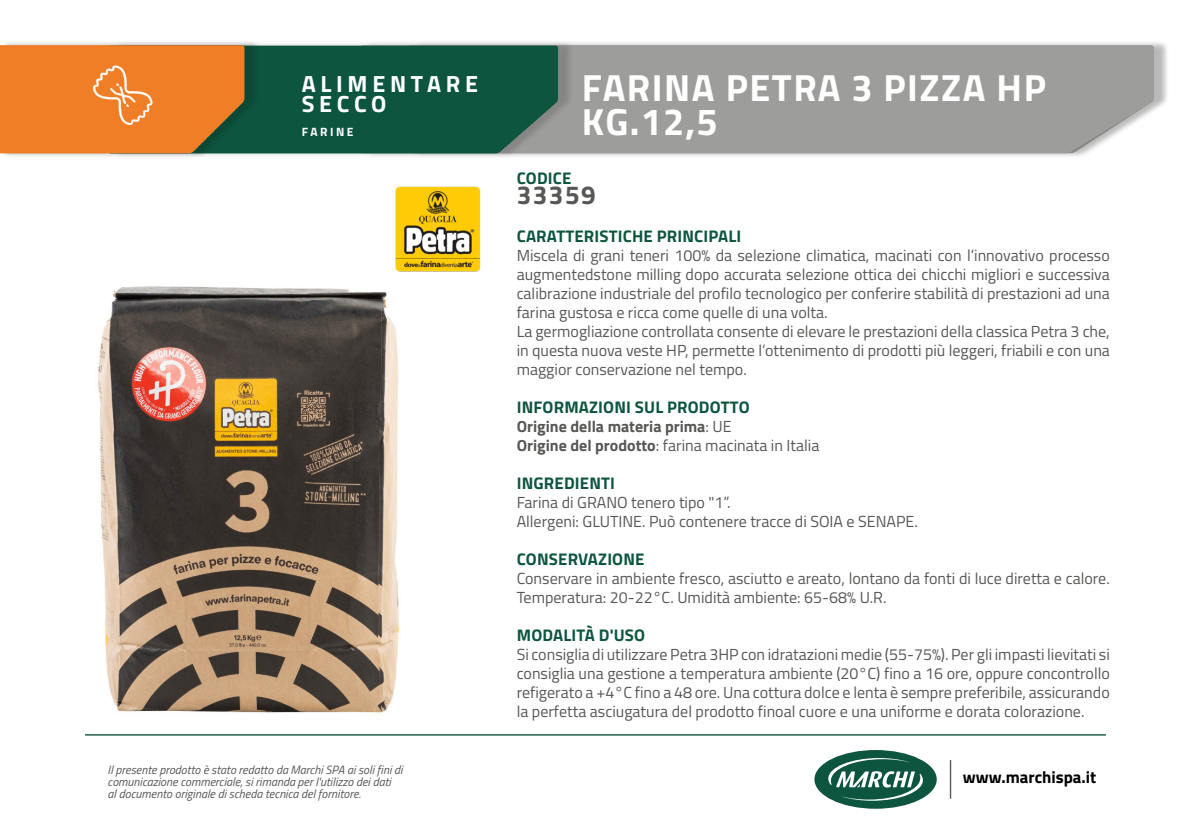
<style>
.page{position:relative;width:1191px;height:840px;background:#fff}
.page>*{position:absolute;margin:0;border:0;box-sizing:border-box;transform-origin:0 0}
.t1{font:700 37.8px/34.2px "Titillium Web";letter-spacing:.04em;color:#fff}
.t2{font:700 26px "Titillium Web";letter-spacing:.06em;color:#575756}
.t3{font:700 23.4px "Titillium Web";letter-spacing:.2em;color:#fff}
.t4{font:700 16.8px "Titillium Web";letter-spacing:.01em;color:#0e5540}
.t5{font:700 16.8px "Titillium Web";color:#000}
.t6{font:16px/19px "Titillium Web";color:#575756;text-align:justify}
.t7{font:700 16px "Titillium Web";color:#575756}
.t8{font:italic 12px/12px "Titillium Web";color:#575756}
.t9{font:700 12px "Titillium Web";letter-spacing:.21em;color:#fff}
.s1{font-weight:400}
.s2{font-weight:700}
</style>
<div class="page">
<div style="left:365px;top:40px;width:804px;height:119px;background:#000;opacity:.15"></div>
<div style="left:574px;top:45px;width:580px;height:108px;background:#9d9d9c"></div>
<div style="left:113px;top:40px;width:461px;height:119px;background:#000;opacity:.15"></div>
<div style="left:260px;top:46px;width:298px;height:107px;background:#0e5540"></div>
<div style="left:0;top:40px;width:260px;height:119px;background:#000;opacity:.15"></div>
<svg style="left:0;top:45px;width:244px;height:108px"></svg>
<img style="left:98px;top:286px;width:301px;height:427px">
<img style="left:396px;top:186px;width:85px;height:85px">
<hr style="left:949px;top:759px;width:2px;height:39px;background:#575756">
<div style="left:814px;top:749px;width:122px;height:59px;background:#0e5540;border-radius:50%"></div>
<svg style="left:828px;top:757px;width:95px;height:43px"></svg>
<hr style="left:85px;top:733px;width:1021px;height:2px;background:#0e5540">
<p class="t3" style="left:302px;top:66px;width:178px">ALIMENTARE</p>
<p class="t3" style="left:302px;top:86px;width:86px">SECCO</p>
<p class="t9" style="left:302px;top:122px;width:53px">FARINE</p>
<p class="t8" style="left:108px;top:762px;width:296px">Il presente prodotto è stato redatto da Marchi SPA ai soli fini di comunicazione commerciale, si rimanda per l'utilizzo dei dati<br>al documento originale di scheda tecnica del fornitore.</p>
<p class="t1" style="left:582px;top:69px;width:465px">FARINA PETRA 3 PIZZA HP<br>KG.12,5</p>
<p class="t1" style="left:582px;top:71px;width:473px">LE CAMEMBERT LONG LIFE<br>G.125 X24</p>
<p class="t4" style="left:517px;top:165px;width:56px">CODICE</p>
<p class="t2" style="left:516px;top:174px;width:81px">33359</p>
<p class="t4" style="left:517px;top:223px;width:226px">CARATTERISTICHE PRINCIPALI</p>
<p class="t6" style="left:516px;top:245px;width:595px">Miscela di grani teneri 100% da selezione climatica, macinati con l’innovativo processo augmentedstone milling dopo accurata selezione ottica dei chicchi migliori e successiva calibrazione industriale del profilo tecnologico per conferire stabilità di prestazioni ad una farina gustosa e ricca come quelle di una volta.</p>
<p class="t6" style="left:516px;top:321px;width:595px">La germogliazione controllata consente di elevare le prestazioni della classica Petra 3 che, in questa nuova veste HP, permette l’ottenimento di prodotti più leggeri, friabili e con una maggior conservazione nel tempo.</p>
<p class="t4" style="left:517px;top:394px;width:234px">INFORMAZIONI SUL PRODOTTO</p>
<p class="t7" style="left:516px;top:414px;width:216px">Origine della materia prima<span class="s1">: UE</span></p>
<p class="t6" style="left:516px;top:435px;width:304px"><span class="s2">Origine del prodotto</span>: farina macinata in Italia</p>
<p class="t4" style="left:517px;top:470px;width:100px">INGREDIENTI</p>
<p class="t6" style="left:516px;top:492px;width:215px">Farina di GRANO tenero tipo "1”.</p>
<p class="t6" style="left:516px;top:511px;width:403px">Allergeni: GLUTINE. Può contenere tracce di SOIA e SENAPE.</p>
<p class="t4" style="left:517px;top:546px;width:129px">CONSERVAZIONE</p>
<p class="t6" style="left:516px;top:568px;width:594px">Conservare in ambiente fresco, asciutto e areato, lontano da fonti di luce diretta e calore.<br>Temperatura: 20-22°C. Umidità ambiente: 65-68% U.R.</p>
<p class="t4" style="left:517px;top:622px;width:130px">MODALITÀ D'USO</p>
<p class="t6" style="left:516px;top:644px;width:595px">Si consiglia di utilizzare Petra 3HP con idratazioni medie (55-75%). Per gli impasti lievitati si consiglia una gestione a temperatura ambiente (20°C) fino a 16 ore, oppure concontrollo refigerato a +4°C fino a 48 ore. Una cottura dolce e lenta è sempre preferibile, assicurando la perfetta asciugatura del prodotto finoal cuore e una uniforme e dorata colorazione.</p>
<p class="t5" style="left:963px;top:764px;width:135px">www.marchispa.it</p>
</div>
